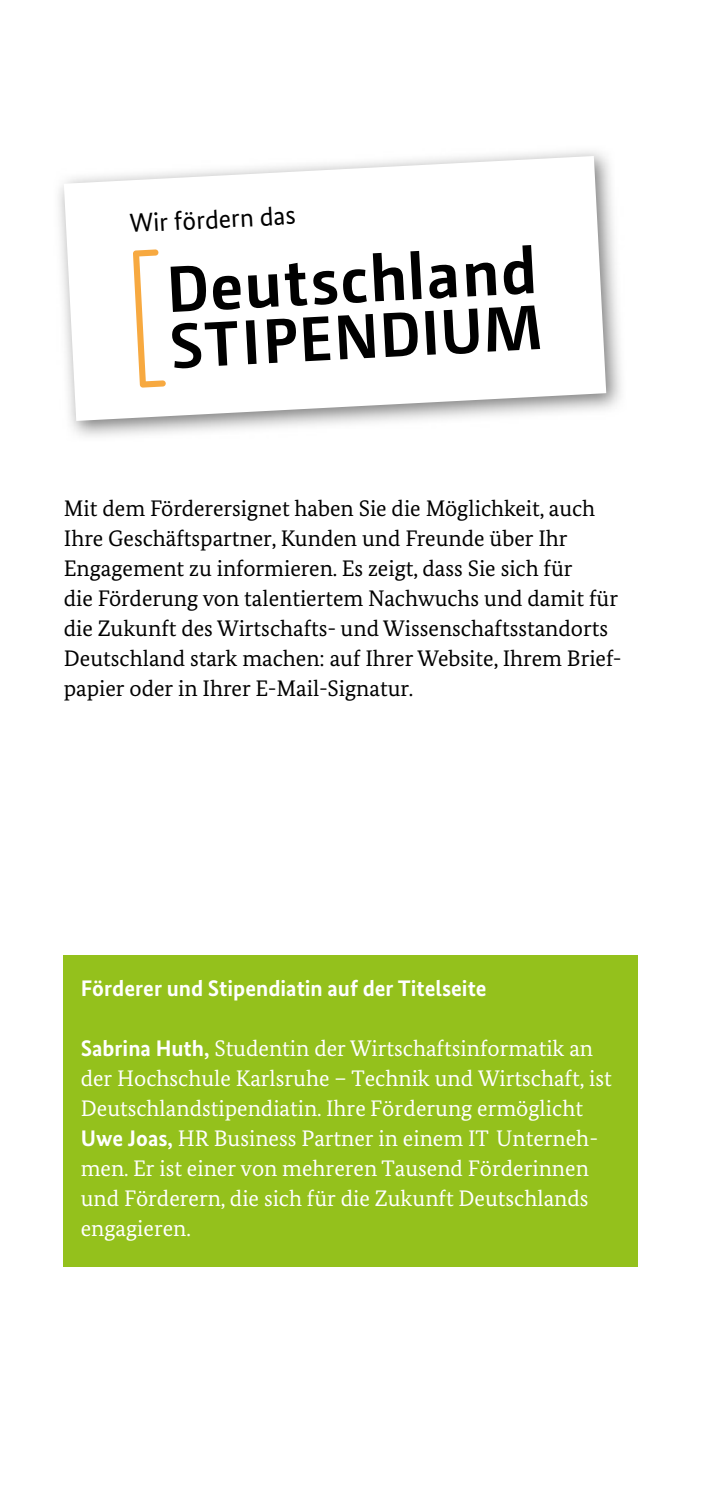
<style>
.page{position:relative;width:702px;height:1489px;background:#fff}
.page>*{position:absolute;margin:0;border:0;box-sizing:border-box;transform-origin:0 0}
.t1{font:26.25px "Bundes Sans";color:#000}
.t2{font:22.5px/30px "Bundes Serif";color:#000}
.t3{font:22.5px/30px "Bundes Serif";color:#fff}
.t4{font:700 22.5px "Bundes Sans";color:#fff}
.s1{font-family:"Bundes Sans";font-weight:700}
</style>
<div class="page">
<svg style="left:64px;top:156px;width:542px;height:265px"></svg>
<svg style="left:248px;top:274px;width:30px;height:34px"></svg>
<svg style="left:285px;top:263px;width:22px;height:43px"></svg>
<svg style="left:313px;top:269px;width:54px;height:36px"></svg>
<svg style="left:373px;top:253px;width:31px;height:48px"></svg>
<svg style="left:410px;top:251px;width:11px;height:48px"></svg>
<svg style="left:429px;top:264px;width:27px;height:35px"></svg>
<svg style="left:466px;top:262px;width:30px;height:34px"></svg>
<svg style="left:503px;top:245px;width:30px;height:50px"></svg>
<svg style="left:246px;top:320px;width:10px;height:44px"></svg>
<svg style="left:267px;top:318px;width:29px;height:45px"></svg>
<svg style="left:303px;top:316px;width:27px;height:45px"></svg>
<svg style="left:338px;top:314px;width:37px;height:45px"></svg>
<svg style="left:383px;top:312px;width:35px;height:45px"></svg>
<svg style="left:425px;top:311px;width:11px;height:44px"></svg>
<svg style="left:443px;top:308px;width:36px;height:46px"></svg>
<svg style="left:487px;top:305px;width:53px;height:47px"></svg>
<svg style="left:133px;top:249px;width:107px;height:138px"></svg>
<div style="left:64px;top:955px;width:574px;height:311px;background:#94c11c"></div>
<p class="t1" style="left:129px;top:214px;width:168px;rotate:-3deg">Wir fördern das</p>
<p class="t2" style="left:64px;top:495px;width:559px">Mit dem Förderersignet haben Sie die Möglichkeit, auch Ihre Geschäftspartner, Kunden und Freunde über Ihr Engagement zu informieren. Es zeigt, dass Sie sich für<br>die Förderung von talentiertem Nachwuchs und damit für die Zukunft des Wirtschafts- und Wissenschaftsstandorts Deutschland stark machen: auf Ihrer Website, Ihrem Brief&shy;papier oder in Ihrer E-Mail-Signatur.</p>
<p class="t4" style="left:81px;top:978px;width:407px">Förderer und Stipendiatin auf der Titelseite</p>
<p class="t3" style="left:81px;top:1034px;width:532px"><span class="s1">Sabrina Huth,</span> Studentin der Wirtschaftsinformatik an der Hochschule Karlsruhe – Technik und Wirtschaft, ist Deutschlandstipendiatin. Ihre Förderung ermöglicht <span class="s1">Uwe Joas,</span> HR Business Partner in einem IT Unterneh&shy;men. Er ist einer von mehreren Tausend Förderinnen und Förderern, die sich für die Zukunft Deutschlands engagieren.</p>
</div>
